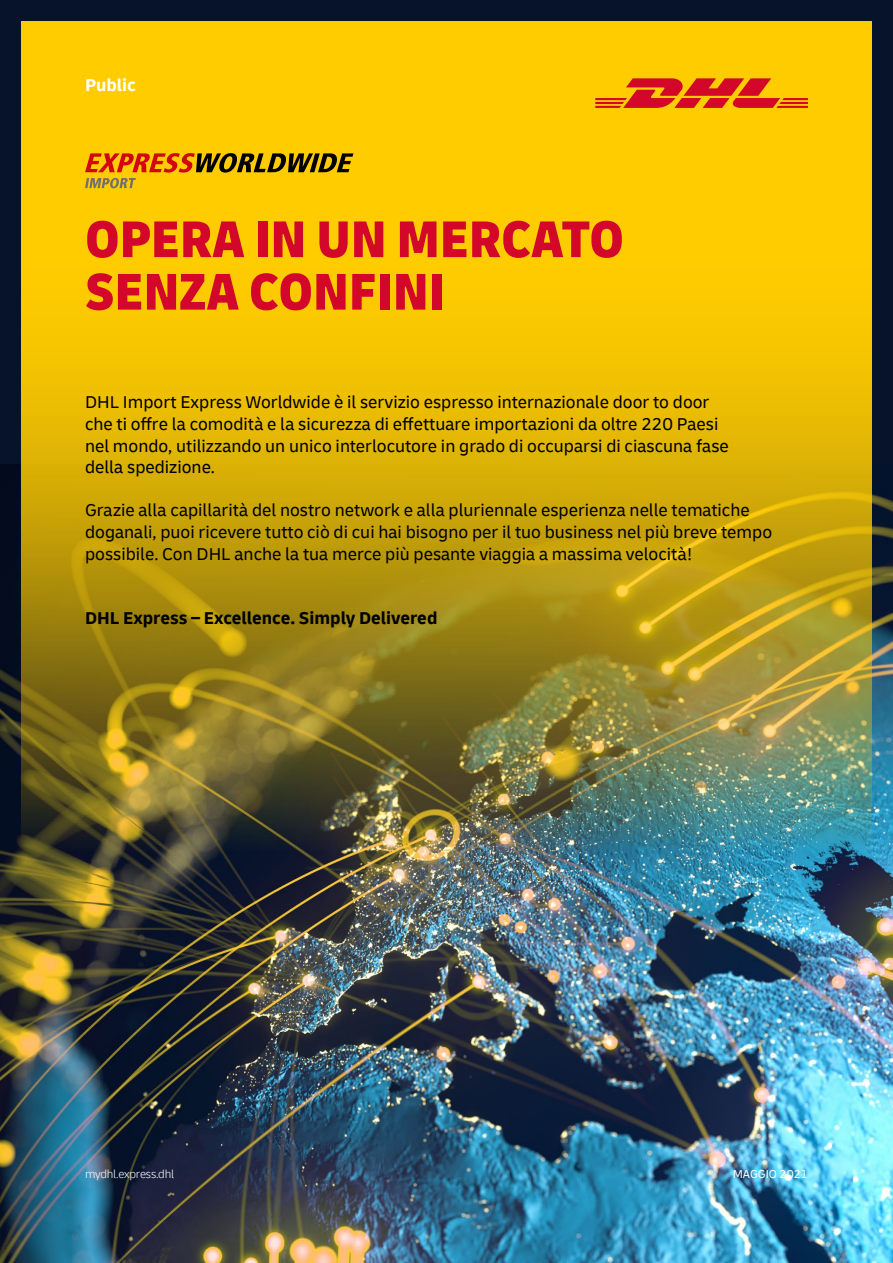
<style>
.page{position:relative;width:893px;height:1263px;background:#fff}
.page>*{position:absolute;margin:0;border:0;box-sizing:border-box;transform-origin:0 0}
.t1{font:900 condensed 54px/52.5px "Delivery";color:#d3072a}
.t2{font:18px/21.6px "Delivery";color:#000}
.t3{font:700 18px "Delivery";color:#000}
.t4{font:700 18px "Delivery";color:#fff}
.t5{font:300 12px "Delivery";letter-spacing:-.02em;color:#fff}
.t6{font:12px "Delivery";color:#fff}
</style>
<div class="page">
<div style="left:0;top:0;width:893px;height:467px;background:#06132a"></div>
<img style="left:0;top:464px;width:893px;height:799px">
<img style="left:21px;top:181px;width:851px;height:708px">
<div style="left:21px;top:21px;width:851px;height:160px;background:#fc0"></div>
<svg style="left:595px;top:78px;width:213px;height:30px"></svg>
<svg style="left:85px;top:153px;width:268px;height:35px"></svg>
<p class="t4" style="left:85px;top:74px;width:52px">Public</p>
<h1 class="t1" style="left:85px;top:213px;width:540px">OPERA IN UN MERCATO<br>SENZA CONFINI</h1>
<p class="t2" style="left:85px;top:392px;width:645px">DHL Import Express Worldwide è il servizio espresso internazionale door to door che ti offre la comodità e la sicurezza di effettuare importazioni da oltre 220 Paesi nel mondo, utilizzando un unico interlocutore in grado di occuparsi di ciascuna fase della spedizione.</p>
<p class="t2" style="left:85px;top:500px;width:689px">Grazie alla capillarità del nostro network e alla pluriennale esperienza nelle tematiche doganali, puoi ricevere tutto ciò di cui hai bisogno per il tuo business nel più breve tempo possibile. Con DHL anche la tua merce più pesante viaggia a massima velocità!</p>
<p class="t3" style="left:85px;top:607px;width:354px">DHL Express – Excellence. Simply Delivered</p>
<p class="t5" style="left:85px;top:1167px;width:91px">mydhl.express.dhl</p>
<p class="t6" style="left:733px;top:1167px;width:77px">MAGGIO 2021</p>
</div>
